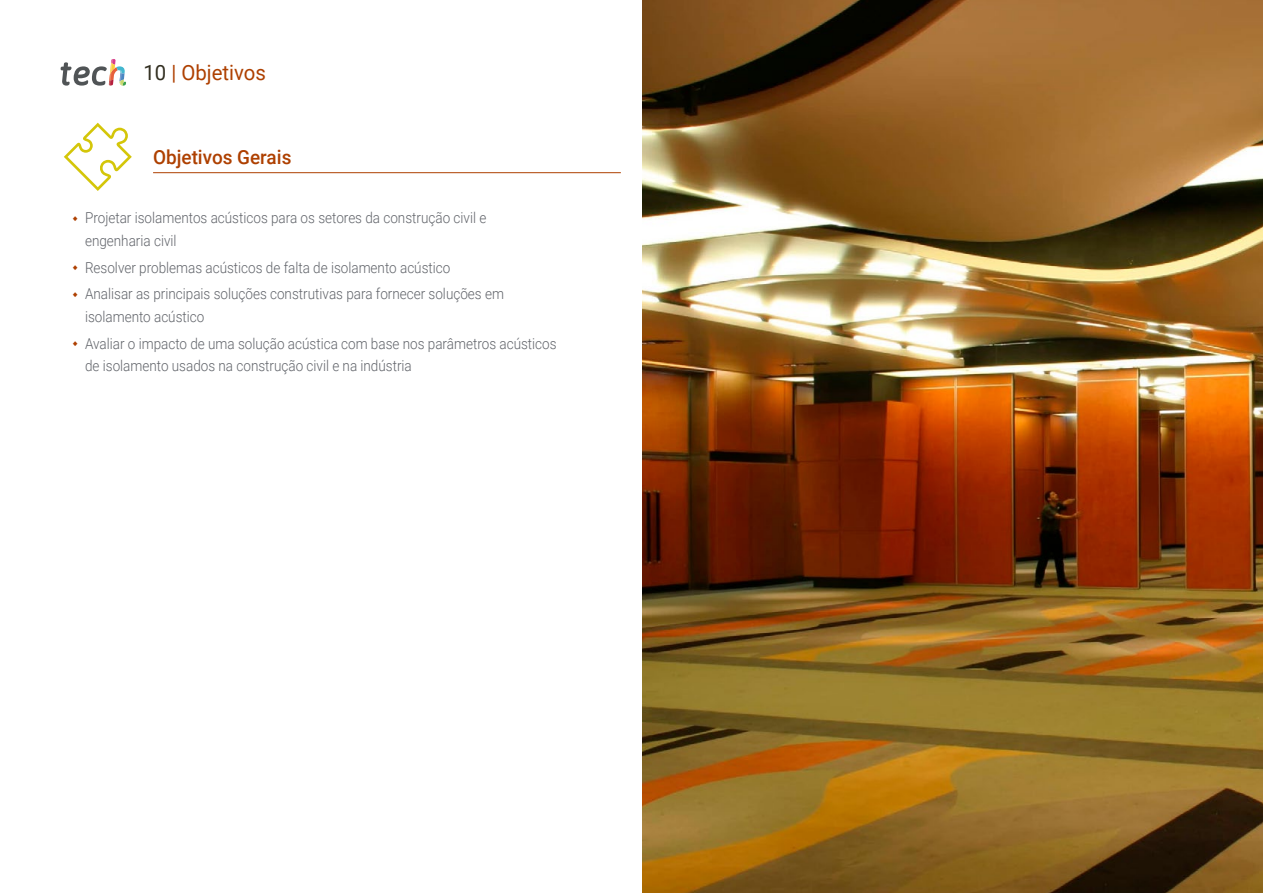
<style>
.page{position:relative;width:1263px;height:893px;background:#fff}
.page>*{position:absolute;margin:0;border:0;box-sizing:border-box;transform-origin:0 0}
.t1{font:21px "Roboto";color:#ae4000}
.t2{font:500 19.5px "Roboto";color:#ae4000}
.t3{font:300 15px/26.7px "Roboto";color:#61646a;scale:.9 1}
.s1{color:#312e20}
</style>
<div class="page">
<hr style="left:153px;top:172px;width:468px;height:1px;background:#ae4000">
<svg style="left:64px;top:123px;width:68px;height:68px"></svg>
<img style="left:642px;top:0;width:621px;height:893px">
<svg style="left:61px;top:59px;width:65px;height:27px"></svg>
<h1 class="t1" style="left:144px;top:57px;width:124px"><span class="s1">10</span> | Objetivos</h1>
<h2 class="t2" style="left:153px;top:144px;width:140px">Objetivos Gerais</h2>
<p class="t3" style="left:85px;top:206px;width:447px;line-height:22.5px">Projetar isolamentos acústicos para os setores da construção civil e engenharia civil</p>
<p class="t3" style="left:85px;top:253px;width:467px">Resolver problemas acústicos de falta de isolamento acústico<br>Analisar as principais soluções construtivas para fornecer soluções em</p>
<p class="t3" style="left:85px;top:303px;width:525px">isolamento acústico<br>Avaliar o impacto de uma solução acústica com base nos parâmetros acústicos</p>
<p class="t3" style="left:85px;top:352px;width:365px">de isolamento usados na construção civil e na indústria</p>
</div>
